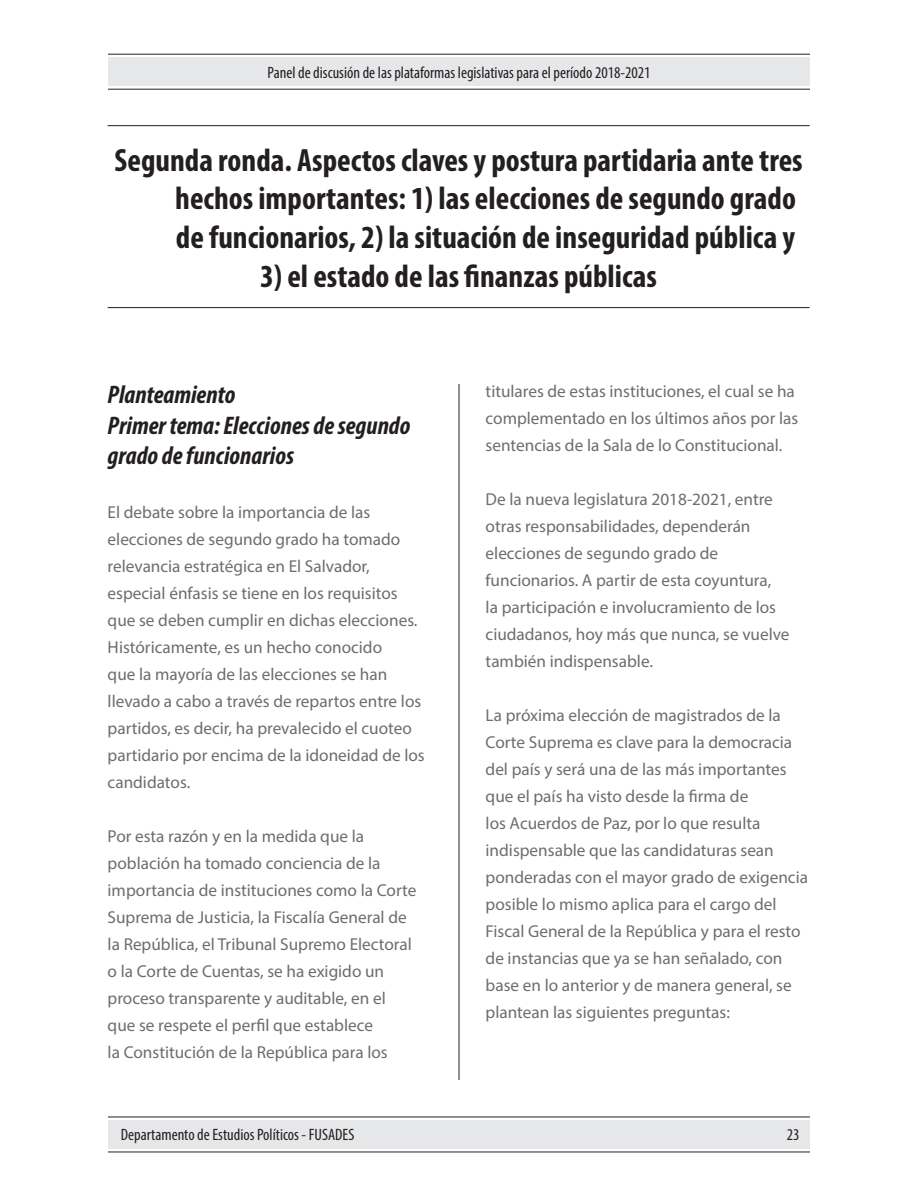
<style>
.page{position:relative;width:918px;height:1188px;background:#fff}
.page>*{position:absolute;margin:0;border:0;box-sizing:border-box;transform-origin:0 0}
.t1{font:700 condensed 32.4px/38.8px "Myriad Pro";color:#231f20}
.t2{font:italic 700 condensed 25.5px/30.6px "Myriad Pro";color:#231f20}
.t3{font:17.25px/27px "Myriad Pro";color:#6c6d70}
.t4{font:condensed 16.5px "Myriad Pro";color:#231f20}
</style>
<div class="page">
<div style="left:108px;top:1120px;width:702px;height:29px;background:#e6e7e9"></div>
<div style="left:108px;top:57px;width:702px;height:29px;background:#e6e7e9"></div>
<hr style="left:108px;top:1117px;width:702px;height:1px;background:#231f20">
<hr style="left:108px;top:1152px;width:702px;height:1px;background:#231f20">
<hr style="left:108px;top:54px;width:702px;height:1px;background:#231f20">
<hr style="left:108px;top:89px;width:702px;height:1px;background:#231f20">
<hr style="left:459px;top:384px;width:1px;height:696px;background:#231f20">
<hr style="left:108px;top:125px;width:702px;height:1px;background:#231f20">
<hr style="left:108px;top:307px;width:702px;height:1px;background:#231f20">
<p class="t4" style="left:268px;top:62px;width:384px">Panel de discusión de las plataformas legislativas para el período 2018-2021</p>
<h1 class="t1" style="left:175px;top:140px;width:629px;text-indent:-61px">Segunda ronda. Aspectos claves y postura partidaria ante tres hechos importantes: 1) las elecciones de segundo grado de funcionarios, 2) la situación de inseguridad pública y</h1>
<h1 class="t1" style="left:260px;top:256px;width:398px">3) el estado de las finanzas públicas</h1>
<h2 class="t2" style="left:108px;top:379px;width:304px">Planteamiento<br>Primer tema: Elecciones de segundo grado de funcionarios</h2>
<p class="t3" style="left:108px;top:499px;width:319px">El debate sobre la importancia de las elecciones de segundo grado ha tomado relevancia estratégica en El Salvador, especial énfasis se tiene en los requisitos que se deben cumplir en dichas elecciones.<br>Históricamente, es un hecho conocido<br>que la mayoría de las elecciones se han llevado a cabo a través de repartos entre los partidos, es decir, ha prevalecido el cuoteo partidario por encima de la idoneidad de los candidatos.</p>
<p class="t3" style="left:108px;top:823px;width:310px">Por esta razón y en la medida que la población ha tomado conciencia de la importancia de instituciones como la Corte Suprema de Justicia, la Fiscalía General de la República, el Tribunal Supremo Electoral o la Corte de Cuentas, se ha exigido un proceso transparente y auditable, en el que se respete el perfil que establece<br>la Constitución de la República para los</p>
<p class="t3" style="left:486px;top:377px;width:314px">titulares de estas instituciones, el cual se ha complementado en los últimos años por las sentencias de la Sala de lo Constitucional.</p>
<p class="t3" style="left:486px;top:485px;width:306px">De la nueva legislatura 2018-2021, entre otras responsabilidades, dependerán elecciones de segundo grado de funcionarios. A partir de esta coyuntura,<br>la participación e involucramiento de los ciudadanos, hoy más que nunca, se vuelve también indispensable.</p>
<p class="t3" style="left:486px;top:701px;width:324px">La próxima elección de magistrados de la Corte Suprema es clave para la democracia del país y será una de las más importantes que el país ha visto desde la firma de<br>los Acuerdos de Paz, por lo que resulta indispensable que las candidaturas sean ponderadas con el mayor grado de exigencia posible lo mismo aplica para el cargo del Fiscal General de la República y para el resto de instancias que ya se han señalado, con base en lo anterior y de manera general, se plantean las siguientes preguntas:</p>
<p class="t4" style="left:121px;top:1125px;width:235px">Departamento de Estudios Políticos - FUSADES</p>
<p class="t4" style="left:787px;top:1125px;width:14px">23</p>
</div>
